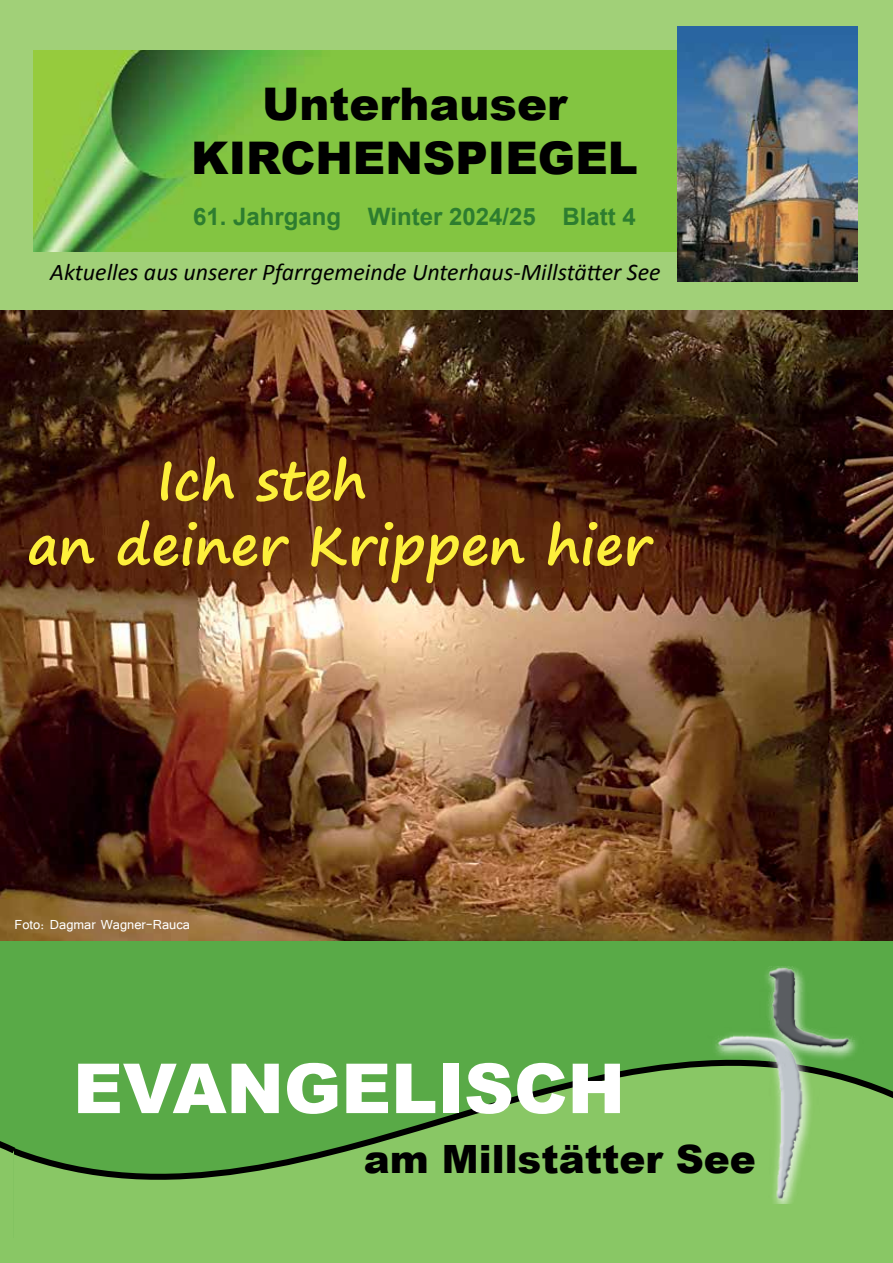
<style>
.page{position:relative;width:893px;height:1263px;background:#fff}
.page>*{position:absolute;margin:0;border:0;box-sizing:border-box;transform-origin:0 0}
.t1{font:900 69px "Arial";color:#fff}
.t2{font:700 54px/64.8px "Segoe Print";color:#fdef3b}
.t3{font:900 45px/54px "Arial";color:#000;text-align:center}
.t4{font:900 39px "Arial";color:#000}
.t5{font:italic 24px "Calibri";color:#000}
.t6{font:700 24px "Arial";color:#2d7d2f}
.t7{font:16.5px "Tunga";color:#fff}
</style>
<div class="page">
<div style="left:0;top:0;width:893px;height:312px;background:#a1d078"></div>
<img style="left:34px;top:51px;width:643px;height:200px">
<div style="left:0;top:906px;width:893px;height:271px;background:#59aa47"></div>
<img style="left:0;top:310px;width:893px;height:631px">
<img style="left:677px;top:27px;width:181px;height:255px">
<svg style="left:0;top:1061px;width:893px;height:202px"></svg>
<img style="left:699px;top:967px;width:166px;height:236px">
<h3 class="t3" style="left:191px;top:76px;width:448px">Unterhauser<br>KIRCHENSPIEGEL</h3>
<p class="t6" style="left:193px;top:200px;width:444px">61. Jahrgang Winter 2024/25 Blatt 4</p>
<p class="t5" style="left:50px;top:255px;width:612px">Aktuelles aus unserer Pfarrgemeinde Unterhaus-Millstätter See</p>
<h2 class="t2" style="left:27px;top:446px;width:625px;text-indent:130px">Ich steh<br>an deiner Krippen hier</h2>
<p class="t7" style="left:14px;top:914px;width:177px">Foto: Dagmar Wagner-Rauca</p>
<h1 class="t1" style="left:73px;top:1038px;width:553px">EVANGELISCH</h1>
<h3 class="t4" style="left:364px;top:1131px;width:394px">am Millstätter See</h3>
</div>
